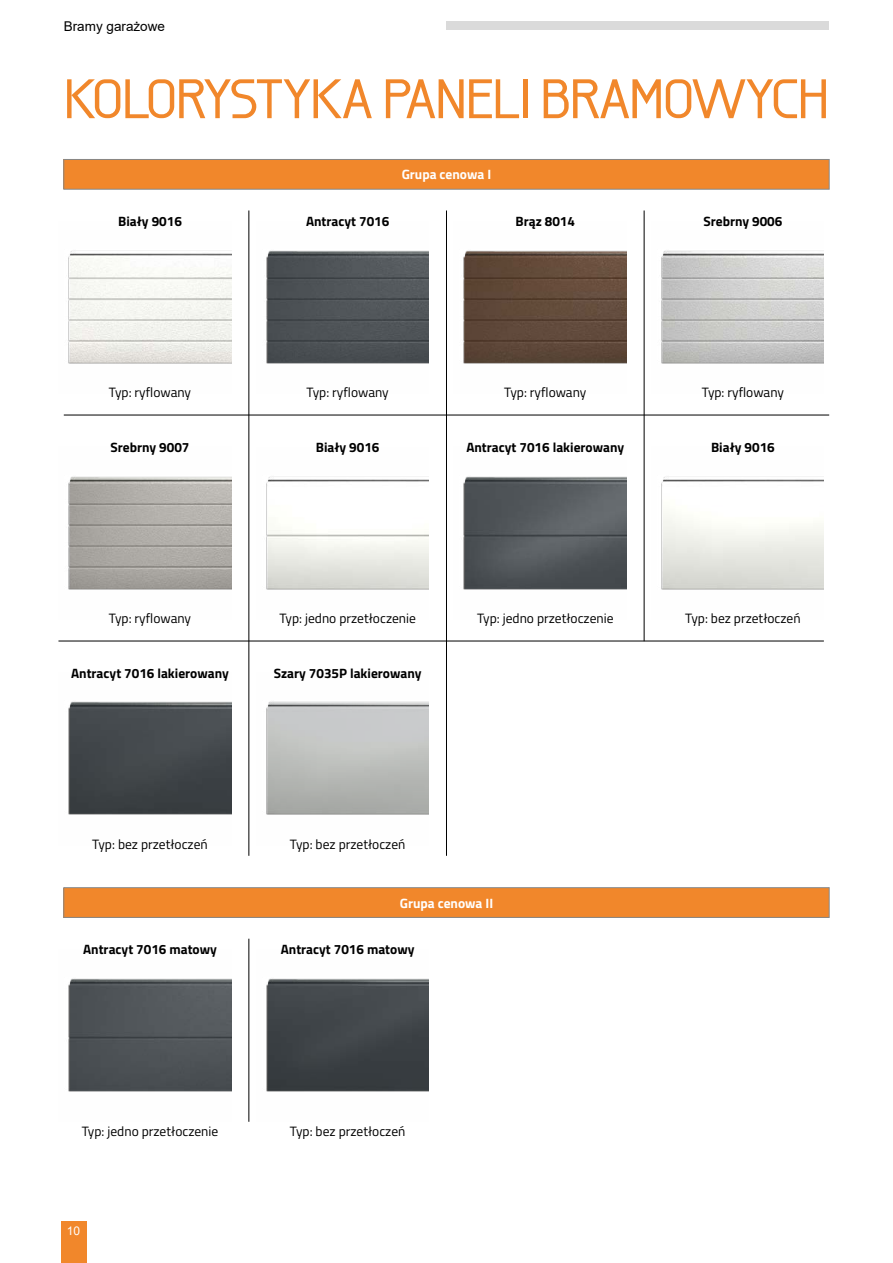
<style>
.page{position:relative;width:893px;height:1263px;background:#fff}
.page>*{position:absolute;margin:0;border:0;box-sizing:border-box;transform-origin:0 0}
.t1{font:500 55.5px "Galette";letter-spacing:-.02em;color:#f1872b}
.t2{font:13.5px "Titillium";color:#000}
.t3{font:700 13.5px "Titillium";color:#000}
.t4{font:700 13.5px "Titillium";color:#fff}
.t5{font:13.5px "Arial";color:#000}
.t6{font:12px "Arial";color:#fff}
</style>
<div class="page">
<div style="left:61px;top:1222px;width:25px;height:41px;background:#f1872b"></div>
<div style="left:446px;top:21px;width:383px;height:9px;background:#dadada"></div>
<div style="left:64px;top:159px;width:765px;height:30px;background:#f1872b"></div>
<div style="left:64px;top:159px;width:765px;height:30px;border:1px solid #878787"></div>
<div style="left:64px;top:888px;width:765px;height:29px;background:#f1872b"></div>
<div style="left:64px;top:887px;width:765px;height:30px;border:1px solid #878787"></div>
<img style="left:68px;top:250px;width:163px;height:114px">
<img style="left:266px;top:250px;width:163px;height:114px">
<img style="left:463px;top:250px;width:163px;height:114px">
<img style="left:463px;top:476px;width:163px;height:114px">
<img style="left:661px;top:250px;width:163px;height:114px">
<img style="left:68px;top:476px;width:163px;height:114px">
<hr style="left:64px;top:415px;width:765px;height:1px;background:#000">
<hr style="left:58px;top:641px;width:766px;height:1px;background:#000">
<hr style="left:446px;top:210px;width:1px;height:646px;background:#000">
<hr style="left:249px;top:210px;width:1px;height:646px;background:#000">
<hr style="left:249px;top:939px;width:1px;height:183px;background:#000">
<hr style="left:644px;top:210px;width:1px;height:431px;background:#000">
<img style="left:266px;top:476px;width:163px;height:114px">
<img style="left:68px;top:701px;width:163px;height:114px">
<img style="left:661px;top:476px;width:163px;height:114px">
<img style="left:266px;top:701px;width:163px;height:114px">
<img style="left:68px;top:978px;width:163px;height:114px">
<img style="left:266px;top:978px;width:163px;height:114px">
<p class="t5" style="left:64px;top:17px;width:103px">Bramy garażowe</p>
<h1 class="t1" style="left:64px;top:65px;width:767px">KOLORYSTYKA PANELI BRAMOWYCH</h1>
<p class="t3" style="left:118px;top:211px;width:65px">Biały 9016</p>
<p class="t4" style="left:402px;top:164px;width:91px">Grupa cenowa I</p>
<p class="t3" style="left:306px;top:211px;width:85px">Antracyt 7016</p>
<p class="t3" style="left:516px;top:211px;width:61px">Brąz 8014</p>
<p class="t3" style="left:703px;top:211px;width:80px">Srebrny 9006</p>
<p class="t2" style="left:109px;top:383px;width:84px">Typ: ryflowany</p>
<p class="t2" style="left:307px;top:383px;width:84px">Typ: ryflowany</p>
<p class="t2" style="left:504px;top:383px;width:84px">Typ: ryflowany</p>
<p class="t2" style="left:702px;top:383px;width:84px">Typ: ryflowany</p>
<p class="t3" style="left:111px;top:437px;width:80px">Srebrny 9007</p>
<p class="t3" style="left:316px;top:437px;width:65px">Biały 9016</p>
<p class="t3" style="left:466px;top:437px;width:159px">Antracyt 7016 lakierowany</p>
<p class="t3" style="left:711px;top:437px;width:65px">Biały 9016</p>
<p class="t2" style="left:109px;top:608px;width:84px">Typ: ryflowany</p>
<p class="t3" style="left:71px;top:663px;width:159px">Antracyt 7016 lakierowany</p>
<p class="t2" style="left:279px;top:609px;width:138px">Typ: jedno przetłoczenie</p>
<p class="t3" style="left:274px;top:663px;width:149px">Szary 7035P lakierowany</p>
<p class="t2" style="left:477px;top:608px;width:138px">Typ: jedno przetłoczenie</p>
<p class="t2" style="left:685px;top:608px;width:117px">Typ: bez przetłoczeń</p>
<p class="t2" style="left:92px;top:834px;width:117px">Typ: bez przetłoczeń</p>
<p class="t3" style="left:83px;top:939px;width:135px">Antracyt 7016 matowy</p>
<p class="t2" style="left:290px;top:834px;width:117px">Typ: bez przetłoczeń</p>
<p class="t4" style="left:400px;top:892px;width:95px">Grupa cenowa II</p>
<p class="t3" style="left:281px;top:939px;width:135px">Antracyt 7016 matowy</p>
<p class="t2" style="left:82px;top:1121px;width:138px">Typ: jedno przetłoczenie</p>
<p class="t6" style="left:67px;top:1223px;width:15px">10</p>
<p class="t2" style="left:290px;top:1121px;width:117px">Typ: bez przetłoczeń</p>
</div>
